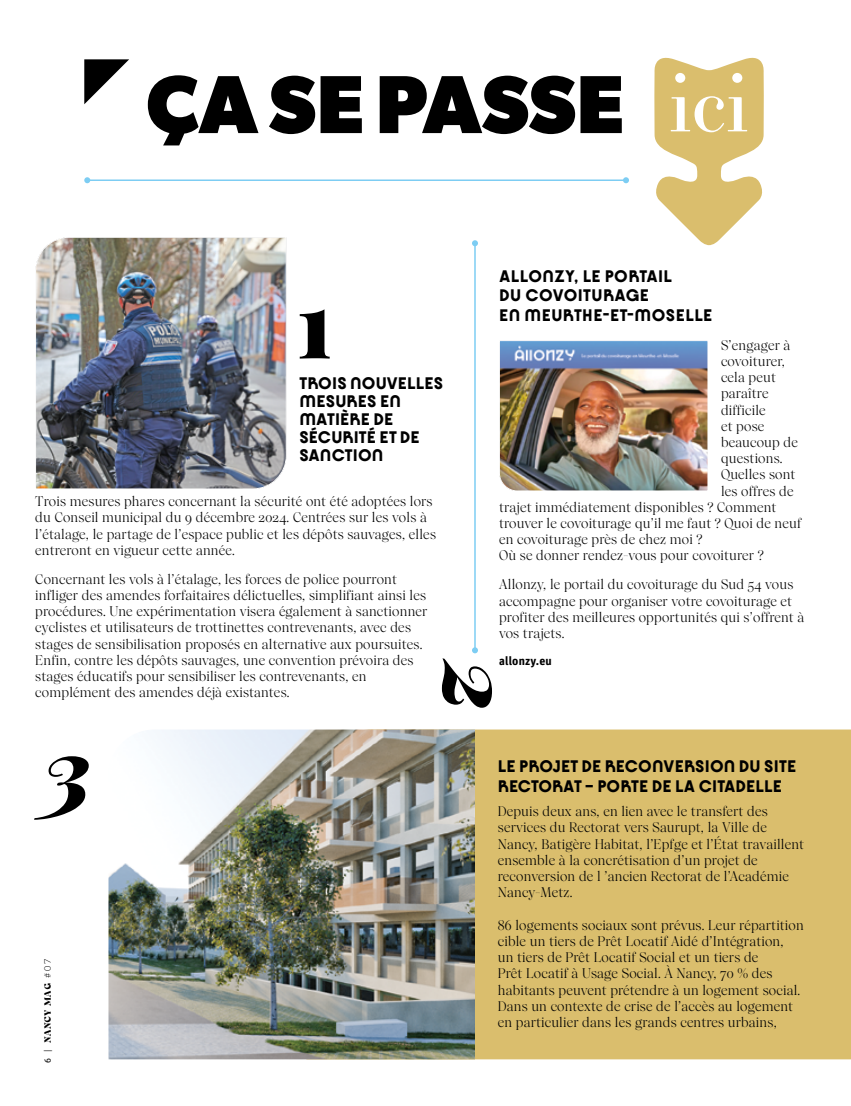
<style>
.page{position:relative;width:851px;height:1106px;background:#fff}
.page>*{position:absolute;margin:0;border:0;box-sizing:border-box;transform-origin:0 0}
.t1{font:italic 900 92.85px "Playfair Display";color:#000}
.t2{font:900 92.85px "Playfair Display";color:#000}
.t3{font:700 82.5px "Gibson";letter-spacing:.005em;color:#000}
.t4{font:900 18px/18px "Kobe 1.1";letter-spacing:.01em;color:#000}
.t5{font:13.5px/16.2px "Wulkan Display";letter-spacing:.015em;color:#000}
.t6{font:700 12px "FF Unit Pro";letter-spacing:.015em;color:#000}
.t7{font:900 9px "Cako";color:#000}
.s1{font-family:"Essonnes Display";font-weight:400;font-size:79.5px;color:#fff}
.s2{font-family:"FF Unit Pro";font-weight:400}
.s3{font-family:"Aleo";font-weight:300}
</style>
<div class="page">
<div style="left:475px;top:729px;width:375px;height:330px;background:#dabe6d"></div>
<img style="left:108px;top:729px;width:367px;height:330px">
<svg style="left:84px;top:59px;width:45px;height:45px"></svg>
<hr style="left:87px;top:179px;width:539px;height:2px;background:#7dcdf3">
<svg style="left:84px;top:177px;width:6px;height:6px"></svg>
<svg style="left:623px;top:177px;width:6px;height:6px"></svg>
<svg style="left:654px;top:57px;width:110px;height:188px"></svg>
<hr style="left:474px;top:243px;width:1px;height:407px;background:#7dcdf3">
<svg style="left:472px;top:240px;width:6px;height:6px"></svg>
<svg style="left:472px;top:647px;width:6px;height:6px"></svg>
<img style="left:35px;top:237px;width:252px;height:252px">
<img style="left:499px;top:340px;width:209px;height:151px">
<h2 class="t3" style="left:146px;top:55px;width:603px">ÇA SE PASSE <span class="s1">ici</span></h2>
<h3 class="t4" style="left:499px;top:268px;width:215px;line-height:19.5px">ALLONZY, LE PORTAIL<br>DU COVOITURAGE<br>EN MEURTHE-ET-MOSELLE</h3>
<h1 class="t2" style="left:296px;top:250px;width:38px">1</h1>
<p class="t5" style="left:721px;top:337px;width:71px">S’engager à</p>
<p class="t5" style="left:721px;top:353px;width:65px">covoiturer,</p>
<p class="t5" style="left:721px;top:370px;width:56px">cela peut</p>
<p class="t5" style="left:721px;top:386px;width:49px">paraître</p>
<p class="t5" style="left:721px;top:402px;width:46px">difficile</p>
<p class="t5" style="left:721px;top:418px;width:45px">et pose</p>
<p class="t5" style="left:721px;top:434px;width:78px">beaucoup de</p>
<p class="t5" style="left:721px;top:451px;width:63px">questions.</p>
<p class="t5" style="left:721px;top:467px;width:76px">Quelles sont</p>
<p class="t5" style="left:721px;top:483px;width:74px">les offres de</p>
<p class="t5" style="left:499px;top:499px;width:279px">trajet immédiatement disponibles ? Comment</p>
<p class="t5" style="left:499px;top:515px;width:303px">trouver le covoiturage qu’il me faut ? Quoi de neuf</p>
<p class="t5" style="left:499px;top:532px;width:205px">en covoiturage près de chez moi ?</p>
<p class="t5" style="left:499px;top:548px;width:266px">Où se donner rendez-vous pour covoiturer ?</p>
<p class="t5" style="left:499px;top:577px;width:306px">Allonzy, le portail du covoiturage du Sud 54 vous accompagne pour organiser votre covoiturage et profiter des meilleures opportunités qui s’offrent à vos trajets.</p>
<p class="t6" style="left:499px;top:652px;width:54px">allonzy.eu</p>
<h3 class="t4" style="left:299px;top:376px;width:145px">TROIS NOUVELLES<br>MESURES EN<br>MATIÈRE DE<br>SÉCURITÉ ET DE<br>SANCTION</h3>
<p class="t5" style="left:35px;top:494px;width:402px">Trois mesures phares concernant la sécurité ont été adoptées lors du Conseil municipal du 9 décembre 2024. Centrées sur les vols à l’étalage, le partage de l’espace public et les dépôts sauvages, elles entreront en vigueur cette année.</p>
<p class="t5" style="left:35px;top:571px;width:393px">Concernant les vols à l’étalage, les forces de police pourront infliger des amendes forfaitaires délictuelles, simplifiant ainsi les procédures. Une expérimentation visera également à sanctionner cyclistes et utilisateurs de trottinettes contrevenants, avec des stages de sensibilisation proposés en alternative aux poursuites.<br>Enfin, contre les dépôts sauvages, une convention prévoira des stages éducatifs pour sensibiliser les contrevenants, en complément des amendes déjà existantes.</p>
<h1 class="t1" style="left:554px;top:661px;width:56px;rotate:90deg">2</h1>
<h1 class="t1" style="left:43px;top:694px;width:52px">3</h1>
<p class="t7" style="left:42px;top:1063px;width:107px;rotate:-90deg"><span class="s2">6 |</span> NANCY MAG <span class="s3"># 0 7</span></p>
<h3 class="t4" style="left:498px;top:758px;width:300px;line-height:19.5px">LE PROJET DE RECONVERSION DU SITE<br>RECTORAT – PORTE DE LA CITADELLE</h3>
<p class="t5" style="left:498px;top:803px;width:307px">Depuis deux ans, en lien avec le transfert des services du Rectorat vers Saurupt, la Ville de Nancy, Batigère Habitat, l’Epfge et l’État travaillent ensemble à la concrétisation d’un projet de reconversion de l ’ancien Rectorat de l’Académie Nancy-Metz.</p>
<p class="t5" style="left:498px;top:917px;width:307px">86 logements sociaux sont prévus. Leur répartition cible un tiers de Prêt Locatif Aidé d’Intégration,<br>un tiers de Prêt Locatif Social et un tiers de<br>Prêt Locatif à Usage Social. À Nancy, 70 % des habitants peuvent prétendre à un logement social.<br>Dans un contexte de crise de l’accès au logement en particulier dans les grands centres urbains,</p>
</div>
